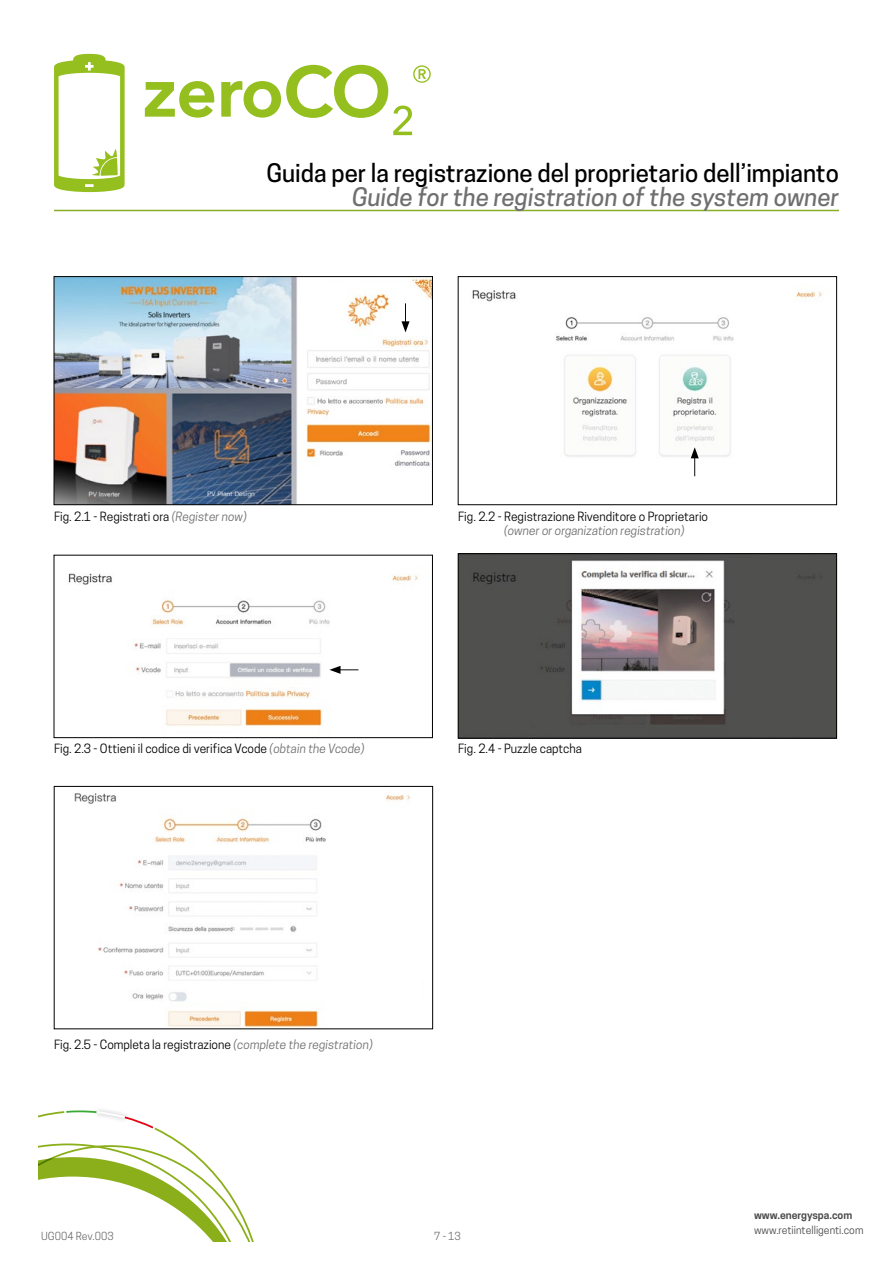
<style>
.page{position:relative;width:893px;height:1263px;background:#fff}
.page>*{position:absolute;margin:0;border:0;box-sizing:border-box;transform-origin:0 0}
.t1{font:500 24px "Cooper Hewitt";color:#000}
.t2{font:italic 500 24px "Cooper Hewitt";color:#706f6f}
.t3{font:12px "Cooper Hewitt";color:#000}
.t4{font:italic 12px "Cooper Hewitt";color:#706f6f}
.t5{font:10.5px "Cooper Hewitt";color:#4a4a49}
.t6{font:600 10.5px "Cooper Hewitt";color:#4a4a49}
.t7{font:10.5px "Cooper Hewitt";color:#706f6f}
.s1{font-style:italic;color:#706f6f}
</style>
<div class="page">
<svg style="left:39px;top:1110px;width:215px;height:131px"></svg>
<hr style="left:54px;top:210px;width:785px;height:1px;background:#8aaf26">
<svg style="left:54px;top:53px;width:377px;height:139px"></svg>
<img style="left:56px;top:278px;width:375px;height:225px">
<svg style="left:400px;top:302px;width:11px;height:34px"></svg>
<div style="left:54px;top:276px;width:379px;height:229px;border:1px solid #000"></div>
<img style="left:472px;top:290px;width:350px;height:167px">
<svg style="left:689px;top:443px;width:12px;height:34px"></svg>
<div style="left:458px;top:276px;width:379px;height:229px;border:1px solid #000"></div>
<img style="left:68px;top:573px;width:350px;height:154px">
<svg style="left:326px;top:664px;width:34px;height:12px"></svg>
<div style="left:54px;top:555px;width:379px;height:183px;border:1px solid #000"></div>
<img style="left:460px;top:555px;width:375px;height:181px">
<div style="left:458px;top:553px;width:379px;height:185px;border:1px solid #000"></div>
<img style="left:74px;top:793px;width:337px;height:234px">
<div style="left:54px;top:786px;width:379px;height:243px;border:1px solid #000"></div>
<h1 class="t1" style="left:266px;top:159px;width:574px">Guida per la registrazione del proprietario dell’impianto</h1>
<h1 class="t2" style="left:352px;top:183px;width:489px">Guide for the registration of the system owner</h1>
<p class="t3" style="left:54px;top:509px;width:194px">Fig. 2.1 - Registrati ora <span class="s1">(Register now)</span></p>
<p class="t3" style="left:458px;top:509px;width:251px">Fig. 2.2 - Registrazione Rivenditore o Proprietario</p>
<p class="t4" style="left:504px;top:523px;width:182px">(owner or organization registration)</p>
<p class="t3" style="left:54px;top:742px;width:312px">Fig. 2.3 - Ottieni il codice di verifica Vcode <span class="s1">(obtain the Vcode)</span></p>
<p class="t3" style="left:458px;top:742px;width:125px">Fig. 2.4 - Puzzle captcha</p>
<p class="t3" style="left:54px;top:1037px;width:320px">Fig. 2.5 - Completa la registrazione <span class="s1">(complete the registration)</span></p>
<p class="t7" style="left:41px;top:1230px;width:74px">UG004 Rev.003</p>
<p class="t7" style="left:434px;top:1230px;width:28px">7 - 13</p>
<p class="t6" style="left:754px;top:1209px;width:100px">www.energyspa.com</p>
<p class="t5" style="left:754px;top:1224px;width:111px">www.retiintelligenti.com</p>
</div>
